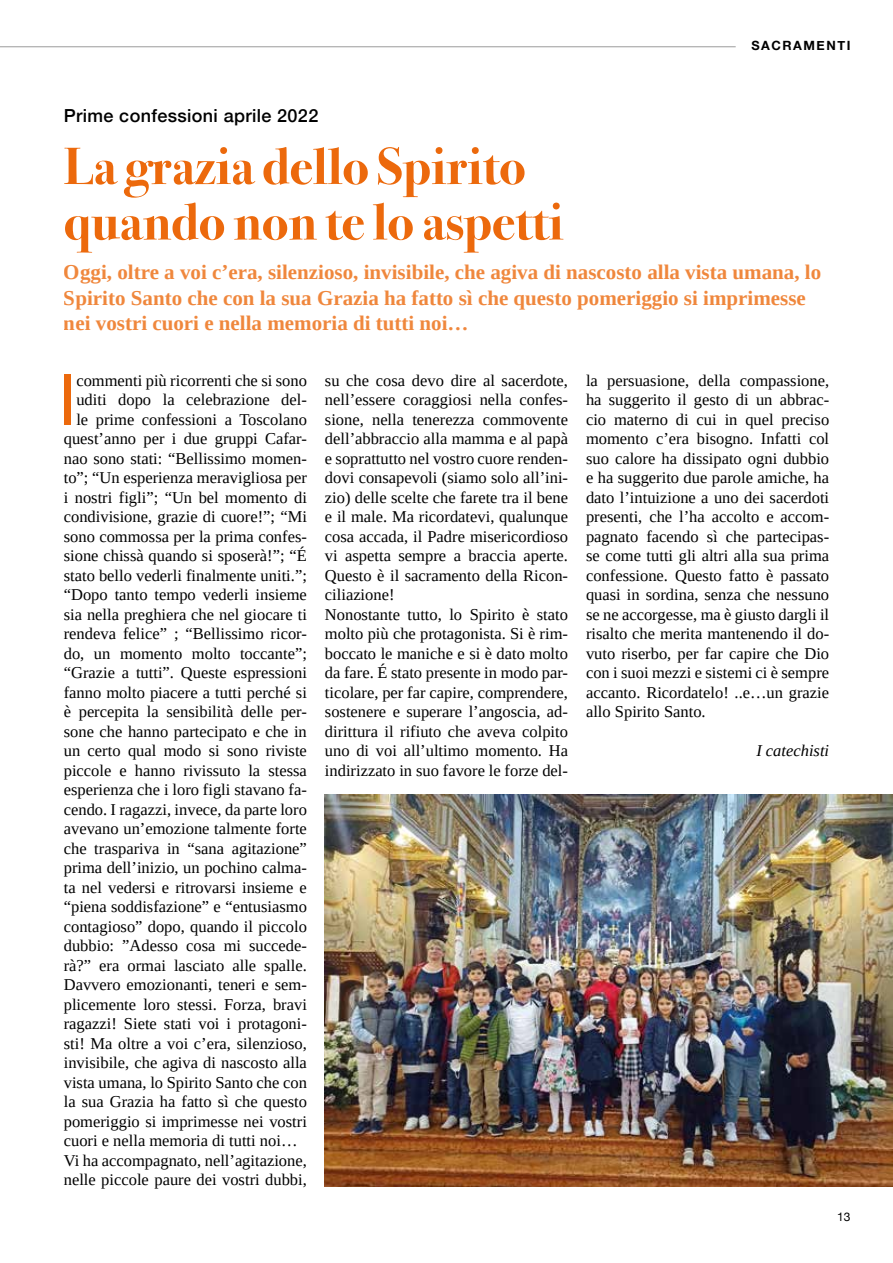
<style>
.page{position:relative;width:893px;height:1263px;background:#fff}
.page>*{position:absolute;margin:0;border:0;box-sizing:border-box;transform-origin:0 0}
.t1{font:71.1px "Helvetica Neue";color:#ec690c}
.t2{font:700 52.5px/55.5px "Bodoni Svty Two ITCTT";color:#ec690c}
.t3{font:700 21px/25.2px "Tinos";color:#ec690c}
.t4{font:500 18px "Helvetica Neue";letter-spacing:.02em;color:#000}
.t5{font:16.5px/19.5px "Tinos";color:#000}
.t6{font:italic 16.5px "Tinos";color:#000}
.t7{font:700 12.75px "Helvetica Neue";letter-spacing:.12em;color:#000}
.t8{font:12px "Helvetica Neue";color:#000}
</style>
<div class="page">
<hr style="left:0;top:46px;width:736px;height:1px;background:#020203">
<img style="left:324px;top:795px;width:569px;height:391px">
<p class="t4" style="left:64px;top:101px;width:256px">Prime confessioni aprile 2022</p>
<h2 class="t2" style="left:64px;top:134px;width:501px">La grazia dello Spirito quando non te lo aspetti</h2>
<p class="t7" style="left:751px;top:36px;width:100px">SACRAMENTI</p>
<p class="t3" style="left:64px;top:259px;width:759px">Oggi, oltre a voi c’era, silenzioso, invisibile, che agiva di nascosto alla vista umana, lo<br>Spirito Santo che con la sua Grazia ha fatto sì che questo pomeriggio si imprimesse nei vostri cuori e nella memoria di tutti noi…</p>
<h1 class="t1" style="left:58px;top:348px;width:20px">I</h1>
<p class="t5" style="left:76px;top:370px;width:232px">commenti più ricorrenti che si sono</p>
<p class="t5" style="left:76px;top:390px;width:232px">uditi dopo la celebrazione del-</p>
<p class="t5" style="left:76px;top:409px;width:232px">le prime confessioni a Toscolano</p>
<p class="t5" style="left:64px;top:429px;width:245px">quest’anno per i due gruppi Cafar-</p>
<p class="t5" style="left:64px;top:448px;width:245px">nao sono stati: “Bellissimo momen-</p>
<p class="t5" style="left:64px;top:468px;width:245px">to”; “Un esperienza meravigliosa per</p>
<p class="t5" style="left:64px;top:487px;width:245px">i nostri figli”; “Un bel momento di</p>
<p class="t5" style="left:64px;top:507px;width:245px">condivisione, grazie di cuore!”; “Mi</p>
<p class="t5" style="left:64px;top:526px;width:245px">sono commossa per la prima confes-</p>
<p class="t5" style="left:64px;top:546px;width:245px">sione chissà quando si sposerà!”; “É</p>
<p class="t5" style="left:64px;top:565px;width:245px">stato bello vederli finalmente uniti.”;</p>
<p class="t5" style="left:64px;top:585px;width:245px">“Dopo tanto tempo vederli insieme</p>
<p class="t5" style="left:64px;top:604px;width:245px">sia nella preghiera che nel giocare ti</p>
<p class="t5" style="left:64px;top:624px;width:245px">rendeva felice” ; “Bellissimo ricor-</p>
<p class="t5" style="left:64px;top:643px;width:245px">do, un momento molto toccante”;</p>
<p class="t5" style="left:64px;top:663px;width:245px">“Grazie a tutti”. Queste espressioni</p>
<p class="t5" style="left:64px;top:682px;width:245px">fanno molto piacere a tutti perché si</p>
<p class="t5" style="left:64px;top:702px;width:245px">è percepita la sensibilità delle per-</p>
<p class="t5" style="left:64px;top:721px;width:245px">sone che hanno partecipato e che in</p>
<p class="t5" style="left:64px;top:741px;width:245px">un certo qual modo si sono riviste</p>
<p class="t5" style="left:64px;top:760px;width:245px">piccole e hanno rivissuto la stessa</p>
<p class="t5" style="left:64px;top:780px;width:245px">esperienza che i loro figli stavano fa-</p>
<p class="t5" style="left:64px;top:799px;width:245px">cendo. I ragazzi, invece, da parte loro</p>
<p class="t5" style="left:64px;top:819px;width:245px">avevano un’emozione talmente forte</p>
<p class="t5" style="left:64px;top:838px;width:245px">che traspariva in “sana agitazione”</p>
<p class="t5" style="left:64px;top:858px;width:245px">prima dell’inizio, un pochino calma-</p>
<p class="t5" style="left:64px;top:877px;width:245px">ta nel vedersi e ritrovarsi insieme e</p>
<p class="t5" style="left:64px;top:897px;width:245px">“piena soddisfazione” e “entusiasmo</p>
<p class="t5" style="left:64px;top:916px;width:245px">contagioso” dopo, quando il piccolo</p>
<p class="t5" style="left:64px;top:936px;width:245px">dubbio: ”Adesso cosa mi succede-</p>
<p class="t5" style="left:64px;top:955px;width:245px">rà?” era ormai lasciato alle spalle.</p>
<p class="t5" style="left:64px;top:975px;width:245px">Davvero emozionanti, teneri e sem-</p>
<p class="t5" style="left:64px;top:994px;width:245px">plicemente loro stessi. Forza, bravi</p>
<p class="t5" style="left:64px;top:1014px;width:245px">ragazzi! Siete stati voi i protagoni-</p>
<p class="t5" style="left:64px;top:1033px;width:245px">sti! Ma oltre a voi c’era, silenzioso,</p>
<p class="t5" style="left:64px;top:1053px;width:245px">invisibile, che agiva di nascosto alla</p>
<p class="t5" style="left:64px;top:1072px;width:245px">vista umana, lo Spirito Santo che con</p>
<p class="t5" style="left:64px;top:1092px;width:245px">la sua Grazia ha fatto sì che questo</p>
<p class="t5" style="left:64px;top:1111px;width:245px">pomeriggio si imprimesse nei vostri</p>
<p class="t5" style="left:64px;top:1131px;width:235px">cuori e nella memoria di tutti noi…</p>
<p class="t5" style="left:64px;top:1150px;width:245px">Vi ha accompagnato, nell’agitazione,</p>
<p class="t5" style="left:64px;top:1170px;width:245px">nelle piccole paure dei vostri dubbi,</p>
<p class="t5" style="left:325px;top:370px;width:245px">su che cosa devo dire al sacerdote, nell’essere coraggiosi nella confes&shy;sione, nella tenerezza commovente dell’abbraccio alla mamma e al papà e soprattutto nel vostro cuore renden&shy;dovi consapevoli (siamo solo all’ini&shy;zio) delle scelte che farete tra il bene e il male. Ma ricordatevi, qualunque cosa accada, il Padre misericordioso vi aspetta sempre a braccia aperte.<br>Questo è il sacramento della Ricon&shy;ciliazione!<br>Nonostante tutto, lo Spirito è stato molto più che protagonista. Si è rim&shy;boccato le maniche e si è dato molto da fare. É stato presente in modo par&shy;ticolare, per far capire, comprendere, sostenere e superare l’angoscia, ad&shy;dirittura il rifiuto che aveva colpito uno di voi all’ultimo momento. Ha indirizzato in suo favore le forze del-</p>
<p class="t5" style="left:586px;top:370px;width:245px;text-align:justify">la persuasione, della compassione, ha suggerito il gesto di un abbrac&shy;cio materno di cui in quel preciso momento c’era bisogno. Infatti col suo calore ha dissipato ogni dubbio e ha suggerito due parole amiche, ha dato l’intuizione a uno dei sacerdoti presenti, che l’ha accolto e accom&shy;pagnato facendo sì che partecipas&shy;se come tutti gli altri alla sua prima confessione. Questo fatto è passato quasi in sordina, senza che nessuno se ne accorgesse, ma è giusto dargli il risalto che merita mantenendo il do&shy;vuto riserbo, per far capire che Dio con i suoi mezzi e sistemi ci è sempre accanto. Ricordatelo! ..e…un grazie allo Spirito Santo.</p>
<p class="t6" style="left:756px;top:740px;width:74px">I catechisti</p>
<p class="t8" style="left:837px;top:1208px;width:15px">13</p>
</div>
